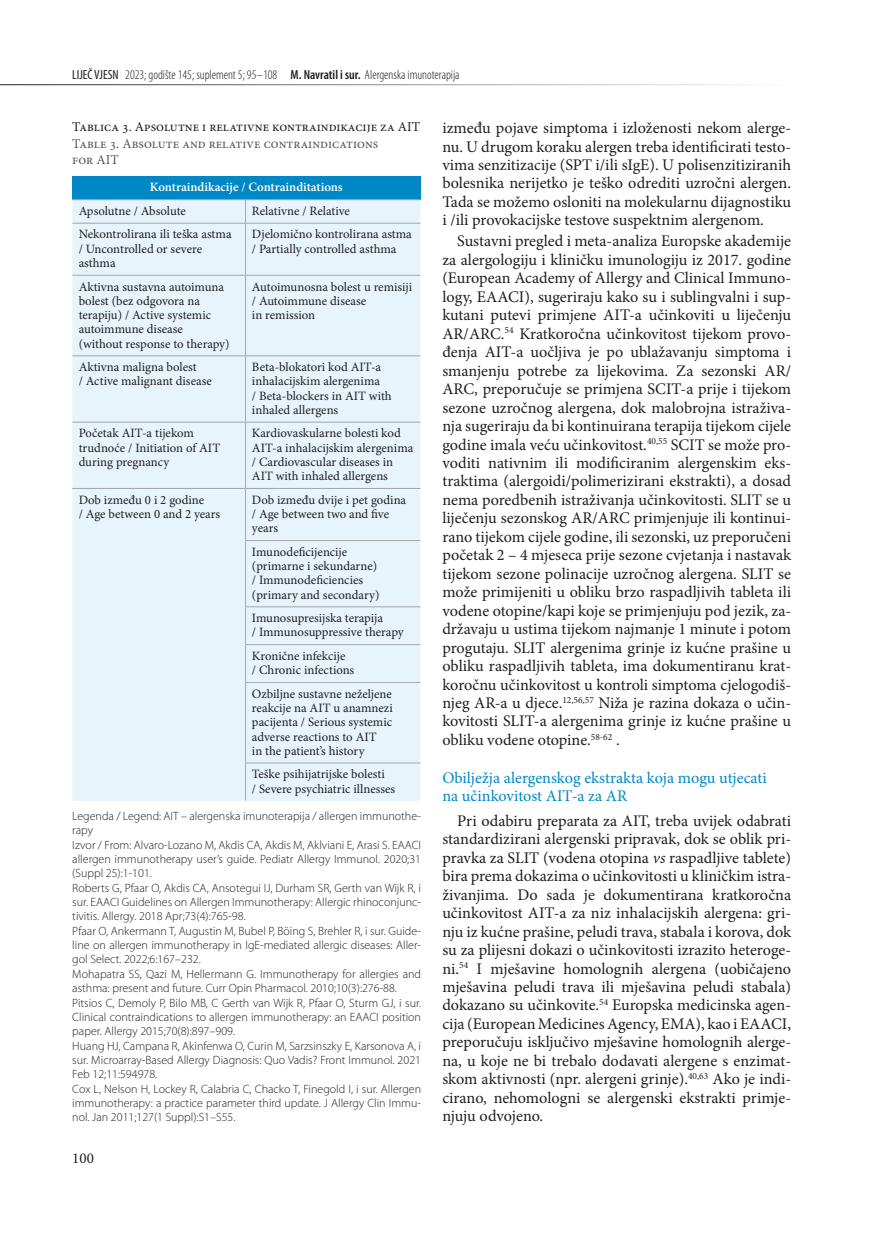
<style>
.page{position:relative;width:872px;height:1234px;background:#fff}
.page>*{position:absolute;margin:0;border:0;box-sizing:border-box;transform-origin:0 0}
.t1{font:16.2px/18.5px "Minion Pro";color:#1f1e1f;text-align:justify}
.t2{font:16.2px/18px "Minion Pro";color:#0087c5}
.t3{font:15px "Minion Pro";color:#1f1e1f}
.t4{font:13.5px "Minion Pro";color:#1f1e1f}
.t5{font:13.5px/15px "Minion Pro";color:#565557}
.t6{font:300 condensed 13.2px "Myriad Pro";color:#1f1e1f}
.t7{font:12.75px/14.2px "Minion Pro";color:#1f1e1f}
.t8{font:600 12.75px "Minion Pro";color:#fff}
.t9{font:300 12px/14.4px "Myriad Pro";color:#1f1e1f}
.s1{font-weight:400}
.s2{font-weight:600}
.s3{font-style:italic}
</style>
<div class="page">
<hr style="left:0;top:84px;width:791px;height:1px;background:#1f1e1f">
<div style="left:72px;top:176px;width:348px;height:24px;background:#0087c5"></div>
<div style="left:72px;top:200px;width:348px;height:600px;background:#e8f4fc"></div>
<hr style="left:72px;top:199px;width:173px;height:1px;background:#a4a5a8">
<hr style="left:245px;top:199px;width:175px;height:1px;background:#a4a5a8">
<svg style="left:245px;top:200px;width:1px;height:23px"></svg>
<hr style="left:72px;top:223px;width:173px;height:1px;background:#a4a5a8">
<hr style="left:245px;top:223px;width:175px;height:1px;background:#a4a5a8">
<hr style="left:245px;top:223px;width:1px;height:52px;background:#a4a5a8">
<hr style="left:72px;top:275px;width:173px;height:1px;background:#a4a5a8">
<hr style="left:245px;top:275px;width:175px;height:1px;background:#a4a5a8">
<hr style="left:245px;top:275px;width:1px;height:80px;background:#a4a5a8">
<hr style="left:72px;top:355px;width:173px;height:1px;background:#a4a5a8">
<hr style="left:245px;top:355px;width:175px;height:1px;background:#a4a5a8">
<hr style="left:245px;top:356px;width:1px;height:65px;background:#a4a5a8">
<hr style="left:72px;top:421px;width:173px;height:1px;background:#a4a5a8">
<hr style="left:245px;top:421px;width:175px;height:1px;background:#a4a5a8">
<hr style="left:245px;top:422px;width:1px;height:66px;background:#a4a5a8">
<hr style="left:245px;top:488px;width:175px;height:1px;background:#a4a5a8">
<hr style="left:245px;top:540px;width:175px;height:1px;background:#a4a5a8">
<hr style="left:245px;top:606px;width:175px;height:1px;background:#a4a5a8">
<hr style="left:245px;top:644px;width:175px;height:1px;background:#a4a5a8">
<hr style="left:245px;top:682px;width:175px;height:1px;background:#a4a5a8">
<hr style="left:245px;top:762px;width:175px;height:1px;background:#a4a5a8">
<hr style="left:72px;top:488px;width:173px;height:1px;background:#a4a5a8">
<hr style="left:245px;top:488px;width:1px;height:52px;background:#a4a5a8">
<hr style="left:245px;top:540px;width:1px;height:66px;background:#a4a5a8">
<hr style="left:245px;top:607px;width:1px;height:37px;background:#a4a5a8">
<hr style="left:245px;top:645px;width:1px;height:37px;background:#a4a5a8">
<hr style="left:245px;top:682px;width:1px;height:80px;background:#a4a5a8">
<hr style="left:245px;top:763px;width:1px;height:37px;background:#a4a5a8">
<p class="t6" style="left:72px;top:67px;width:389px"><span class="s1">LIJEČ VJESN</span> 2023; godište 145; suplement 5; 95–108 <span class="s2">M. Navratil i sur.</span> Alergenska imunoterapija</p>
<p class="t1" style="left:442px;top:119px;width:350px">između pojave simptoma i izloženosti nekom alerge&shy;nu. U drugom koraku alergen treba identificirati testo&shy;vima senzitizacije (SPT i/ili sIgE). U polisenzitiziranih bolesnika nerijetko je teško odrediti uzročni alergen.<br>Tada se možemo osloniti na molekularnu dijagnostiku i /ili provokacijske testove suspektnim alergenom.</p>
<p class="t1" style="left:442px;top:232px;width:351px;text-indent:15px">Sustavni pregled i meta-analiza Europske akademije za alergologiju i kliničku imunologiju iz 2017. godine (European Academy of Allergy and Clinical Immuno&shy;logy, EAACI), sugeriraju kako su i sublingvalni i sup&shy;kutani putevi primjene AIT-a učinkoviti u liječenju AR/ARC.<sup>54</sup> Kratkoročna učinkovitost tijekom provo&shy;đenja AIT-a uočljiva je po ublažavanju simptoma i smanjenju potrebe za lijekovima. Za sezonski AR/ ARC, preporučuje se primjena SCIT-a prije i tijekom sezone uzročnog alergena, dok malobrojna istraživa&shy;nja sugeriraju da bi kontinuirana terapija tijekom cijele godine imala veću učinkovitost.<sup>40,55</sup> SCIT se može pro&shy;voditi nativnim ili modificiranim alergenskim eks&shy;traktima (alergoidi/polimerizirani ekstrakti), a dosad nema poredbenih istraživanja učinkovitosti. SLIT se u liječenju sezonskog AR/ARC primjenjuje ili kontinui&shy;rano tijekom cijele godine, ili sezonski, uz preporučeni početak 2 – 4 mjeseca prije sezone cvjetanja i nastavak tijekom sezone polinacije uzročnog alergena. SLIT se može primijeniti u obliku brzo raspadljivih tableta ili vodene otopine/kapi koje se primjenjuju pod jezik, za&shy;državaju u ustima tijekom najmanje 1 minute i potom progutaju. SLIT alergenima grinje iz kućne prašine u obliku raspadljivih tableta, ima dokumentiranu krat&shy;koročnu učinkovitost u kontroli simptoma cjelogodiš&shy;njeg AR-a u djece.<sup>12,56,57</sup> Niža je razina dokaza o učin&shy;kovitosti SLIT-a alergenima grinje iz kućne prašine u obliku vodene otopine.<sup>58-62</sup> .</p>
<p class="t2" style="left:442px;top:768px;width:326px">Obilježja alergenskog ekstrakta koja mogu utjecati na učinkovitost AIT-a za AR</p>
<p class="t1" style="left:442px;top:811px;width:350px;text-indent:15px">Pri odabiru preparata za AIT, treba uvijek odabrati standardizirani alergenski pripravak, dok se oblik pri&shy;pravka za SLIT (vodena otopina <span class="s3">vs</span> raspadljive tablete) bira prema dokazima o učinkovitosti u kliničkim istra&shy;živanjima. Do sada je dokumentirana kratkoročna učinkovitost AIT-a za niz inhalacijskih alergena: gri&shy;nju iz kućne prašine, peludi trava, stabala i korova, dok su za plijesni dokazi o učinkovitosti izrazito heteroge&shy;ni.<sup>54</sup> I mješavine homolognih alergena (uobičajeno mješavina peludi trava ili mješavina peludi stabala) dokazano su učinkovite.<sup>54</sup> Europska medicinska agen&shy;cija (European Medicines Agency, EMA), kao i EAACI, preporučuju isključivo mješavine homolognih alerge&shy;na, u koje ne bi trebalo dodavati alergene s enzimat&shy;skom aktivnosti (npr. alergeni grinje).<sup>40,63</sup> Ako je indi&shy;cirano, nehomologni se alergenski ekstrakti primje&shy;njuju odvojeno.</p>
<p class="t4" style="left:72px;top:118px;width:349px">Tablica 3. Apsolutne i relativne kontraindikacije za AIT</p>
<p class="t5" style="left:72px;top:137px;width:307px">Table 3. Absolute and relative contraindications for AIT</p>
<p class="t8" style="left:150px;top:178px;width:194px">Kontraindikacije / Contrainditations</p>
<p class="t7" style="left:79px;top:204px;width:109px">Apsolutne / Absolute</p>
<p class="t7" style="left:252px;top:204px;width:99px">Relativne / Relative</p>
<p class="t7" style="left:79px;top:227px;width:154px">Nekontrolirana ili teška astma / Uncontrolled or severe asthma</p>
<p class="t7" style="left:252px;top:227px;width:161px">Djelomično kontrolirana astma / Partially controlled asthma</p>
<p class="t7" style="left:79px;top:279px;width:152px">Aktivna sustavna autoimuna bolest (bez odgovora na terapiju) / Active systemic autoimmune disease (without response to therapy)</p>
<p class="t7" style="left:252px;top:279px;width:162px">Autoimunosna bolest u remisiji / Autoimmune disease<br>in remission</p>
<p class="t7" style="left:79px;top:360px;width:135px">Aktivna maligna bolest<br>/ Active malignant disease</p>
<p class="t7" style="left:252px;top:360px;width:141px">Beta-blokatori kod AIT-a inhalacijskim alergenima<br>/ Beta-blockers in AIT with inhaled allergens</p>
<p class="t7" style="left:79px;top:426px;width:143px">Početak AIT-a tijekom trudnoće / Initiation of AIT during pregnancy</p>
<p class="t7" style="left:252px;top:426px;width:163px">Kardiovaskularne bolesti kod<br>AIT-a inhalacijskim alergenima / Cardiovascular diseases in<br>AIT with inhaled allergens</p>
<p class="t7" style="left:79px;top:492px;width:143px">Dob između 0 i 2 godine<br>/ Age between 0 and 2 years</p>
<p class="t7" style="left:252px;top:492px;width:156px">Dob između dvije i pet godina / Age between two and five years</p>
<p class="t7" style="left:252px;top:544px;width:129px">Imunodeficijencije (primarne i sekundarne) / Immunodeficiencies (primary and secondary)</p>
<p class="t7" style="left:252px;top:611px;width:153px">Imunosupresijska terapija<br>/ Immunosuppressive therapy</p>
<p class="t7" style="left:252px;top:648px;width:104px">Kronične infekcije<br>/ Chronic infections</p>
<p class="t7" style="left:252px;top:686px;width:142px">Ozbiljne sustavne neželjene reakcije na AIT u anamnezi pacijenta / Serious systemic adverse reactions to AIT<br>in the patient’s history</p>
<p class="t7" style="left:252px;top:767px;width:145px">Teške psihijatrijske bolesti<br>/ Severe psychiatric illnesses</p>
<p class="t9" style="left:72px;top:808px;width:350px">Legenda / Legend: AIT – alergenska imunoterapija / allergen immunothe&shy;rapy<br>Izvor / From: Alvaro-Lozano M, Akdis CA, Akdis M, Aklviani E, Arasi S. EAACI allergen immunotherapy user’s guide. Pediatr Allergy Immunol. 2020;31 (Suppl 25):1-101.<br>Roberts G, Pfaar O, Akdis CA, Ansotegui IJ, Durham SR, Gerth van Wijk R, i sur. EAACI Guidelines on Allergen Immunotherapy: Allergic rhinoconjunc&shy;tivitis. Allergy. 2018 Apr;73(4):765-98.<br>Pfaar O, Ankermann T, Augustin M, Bubel P, Böing S, Brehler R, i sur. Guide&shy;line on allergen immunotherapy in IgE-mediated allergic diseases: Aller&shy;gol Select. 2022;6:167–232.<br>Mohapatra SS, Qazi M, Hellermann G. Immunotherapy for allergies and asthma: present and future. Curr Opin Pharmacol. 2010;10(3):276-88.<br>Pitsios C, Demoly P, Bilo MB, C Gerth van Wijk R, Pfaar O, Sturm GJ, i sur.<br>Clinical contraindications to allergen immunotherapy: an EAACI position paper. Allergy 2015;70(8):897–909.<br>Huang HJ, Campana R, Akinfenwa O, Curin M, Sarzsinszky E, Karsonova A, i sur. Microarray-Based Allergy Diagnosis: Quo Vadis? Front Immunol. 2021<br>Feb 12;11:594978.<br>Cox L, Nelson H, Lockey R, Calabria C, Chacko T, Finegold I, i sur. Allergen immunotherapy: a practice parameter third update. J Allergy Clin Immu&shy;nol. Jan 2011;127(1 Suppl):S1–S55.</p>
<p class="t3" style="left:72px;top:1147px;width:23px">100</p>
</div>
